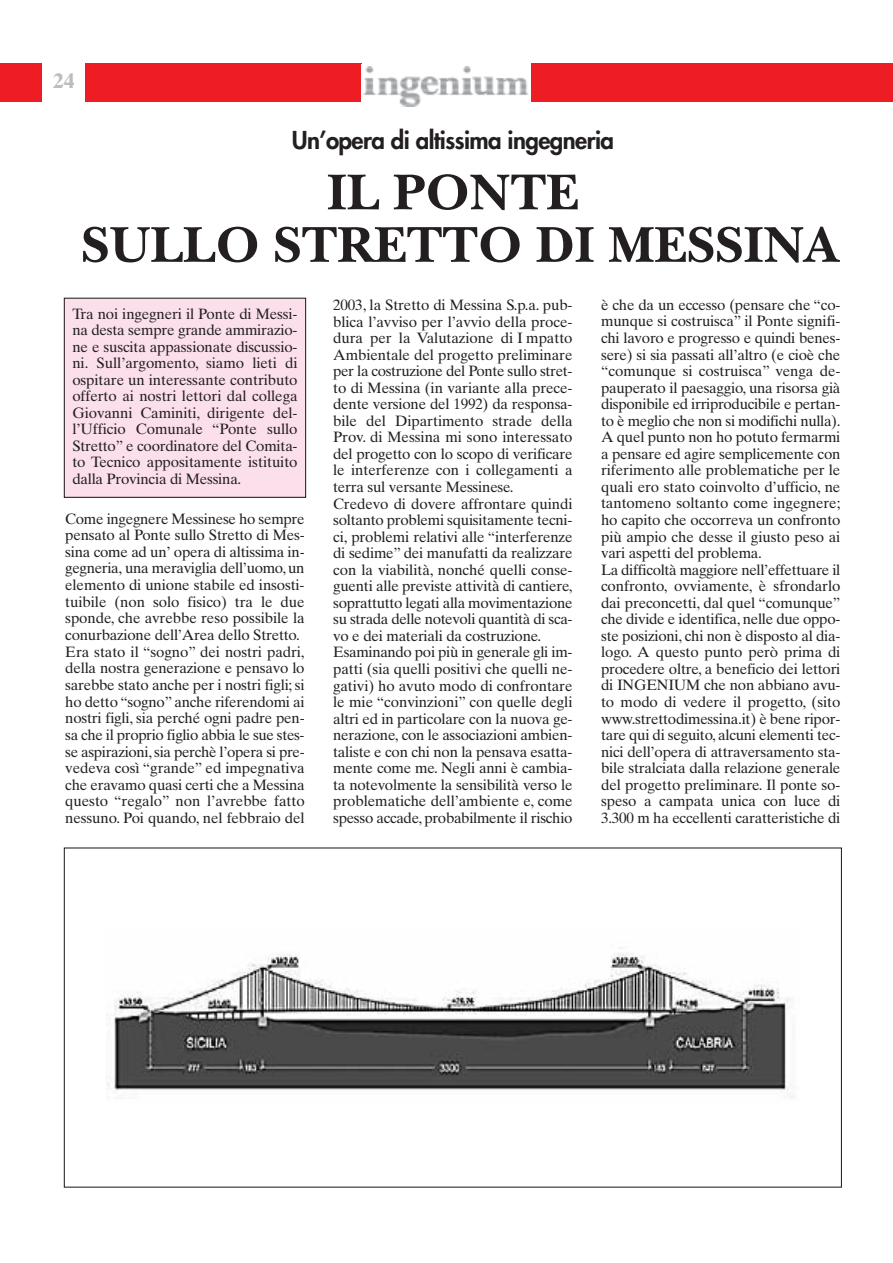
<style>
.page{position:relative;width:893px;height:1263px;background:#fff}
.page>*{position:absolute;margin:0;border:0;box-sizing:border-box;transform-origin:0 0}
.t1{font:700 52.5px/52.5px "New Baskerville";color:#231f20;text-align:center}
.t2{font:800 24px "Futura";letter-spacing:-.025em;color:#231f20}
.t3{font:700 21px "Times Ten";color:#bcbdc0}
.t4{font:15px/16.5px "Times Ten";letter-spacing:-.015em;color:#231f20}
</style>
<div class="page">
<div style="left:0;top:64px;width:43px;height:38px;background:#ee1d23"></div>
<div style="left:85px;top:64px;width:276px;height:38px;background:#ee1d23"></div>
<img style="left:363px;top:67px;width:166px;height:40px">
<div style="left:531px;top:64px;width:362px;height:38px;background:#ee1d23"></div>
<img style="left:106px;top:947px;width:688px;height:152px">
<div style="left:64px;top:298px;width:242px;height:199px;background:#fbdfeb"></div>
<div style="left:64px;top:298px;width:242px;height:200px;border:1px solid #231f20"></div>
<h3 class="t3" style="left:53px;top:73px;width:22px">24</h3>
<h2 class="t2" style="left:292px;top:129px;width:324px">Un’opera di altissima ingegneria</h2>
<h1 class="t1" style="left:81px;top:173px;width:758px">IL PONTE<br>SULLO STRETTO DI MESSINA</h1>
<p class="t4" style="left:72px;top:307px;width:227px;text-align:justify">Tra noi ingegneri il Ponte di Messi&shy;na desta sempre grande ammirazio&shy;ne e suscita appassionate discussio&shy;ni. Sull’argomento, siamo lieti di ospitare un interessante contributo offerto ai nostri lettori dal collega Giovanni Caminiti, dirigente del&shy;l’Ufficio Comunale “Ponte sullo Stretto” e coordinatore del Comita&shy;to Tecnico appositamente istituito dalla Provincia di Messina.</p>
<p class="t4" style="left:65px;top:512px;width:241px">Come ingegnere Messinese ho sempre pensato al Ponte sullo Stretto di Mes&shy;sina come ad un’ opera di altissima in&shy;gegneria, una meraviglia dell’uomo, un elemento di unione stabile ed insosti&shy;tuibile (non solo fisico) tra le due sponde, che avrebbe reso possibile la conurbazione dell’Area dello Stretto.<br>Era stato il “sogno” dei nostri padri, della nostra generazione e pensavo lo sarebbe stato anche per i nostri figli; si ho detto “sogno” anche riferendomi ai nostri figli, sia perché ogni padre pen&shy;sa che il proprio figlio abbia le sue stes&shy;se aspirazioni, sia perchè l’opera si pre&shy;vedeva così “grande” ed impegnativa che eravamo quasi certi che a Messina questo “regalo” non l’avrebbe fatto nessuno. Poi quando, nel febbraio del</p>
<p class="t4" style="left:333px;top:298px;width:241px">2003, la Stretto di Messina S.p.a. pub&shy;blica l’avviso per l’avvio della proce&shy;dura per la Valutazione di I mpatto Ambientale del progetto preliminare per la costruzione del Ponte sullo stret&shy;to di Messina (in variante alla prece&shy;dente versione del 1992) da responsa&shy;bile del Dipartimento strade della Prov. di Messina mi sono interessato del progetto con lo scopo di verificare le interferenze con i collegamenti a terra sul versante Messinese.<br>Credevo di dovere affrontare quindi soltanto problemi squisitamente tecni&shy;ci, problemi relativi alle “interferenze di sedime” dei manufatti da realizzare con la viabilità, nonché quelli conse&shy;guenti alle previste attività di cantiere, soprattutto legati alla movimentazione su strada delle notevoli quantità di sca&shy;vo e dei materiali da costruzione.<br>Esaminando poi più in generale gli im&shy;patti (sia quelli positivi che quelli ne&shy;gativi) ho avuto modo di confrontare le mie “convinzioni” con quelle degli altri ed in particolare con la nuova ge&shy;nerazione, con le associazioni ambien&shy;taliste e con chi non la pensava esatta&shy;mente come me. Negli anni è cambia&shy;ta notevolmente la sensibilità verso le problematiche dell’ambiente e, come spesso accade, probabilmente il rischio</p>
<p class="t4" style="left:601px;top:298px;width:241px">è che da un eccesso (pensare che “co&shy;munque si costruisca” il Ponte signifi&shy;chi lavoro e progresso e quindi benes&shy;sere) si sia passati all’altro (e cioè che “comunque si costruisca” venga de&shy;pauperato il paesaggio, una risorsa già disponibile ed irriproducibile e pertan&shy;to è meglio che non si modifichi nulla).<br>A quel punto non ho potuto fermarmi a pensare ed agire semplicemente con riferimento alle problematiche per le quali ero stato coinvolto d’ufficio, ne tantomeno soltanto come ingegnere; ho capito che occorreva un confronto più ampio che desse il giusto peso ai vari aspetti del problema.<br>La difficoltà maggiore nell’effettuare il confronto, ovviamente, è sfrondarlo dai preconcetti, dal quel “comunque” che divide e identifica, nelle due oppo&shy;ste posizioni, chi non è disposto al dia&shy;logo. A questo punto però prima di procedere oltre, a beneficio dei lettori di INGENIUM che non abbiano avu&shy;to modo di vedere il progetto, (sito www.strettodimessina.it) è bene ripor&shy;tare qui di seguito, alcuni elementi tec&shy;nici dell’opera di attraversamento sta&shy;bile stralciata dalla relazione generale del progetto preliminare. Il ponte so&shy;speso a campata unica con luce di 3.300 m ha eccellenti caratteristiche di</p>
</div>
